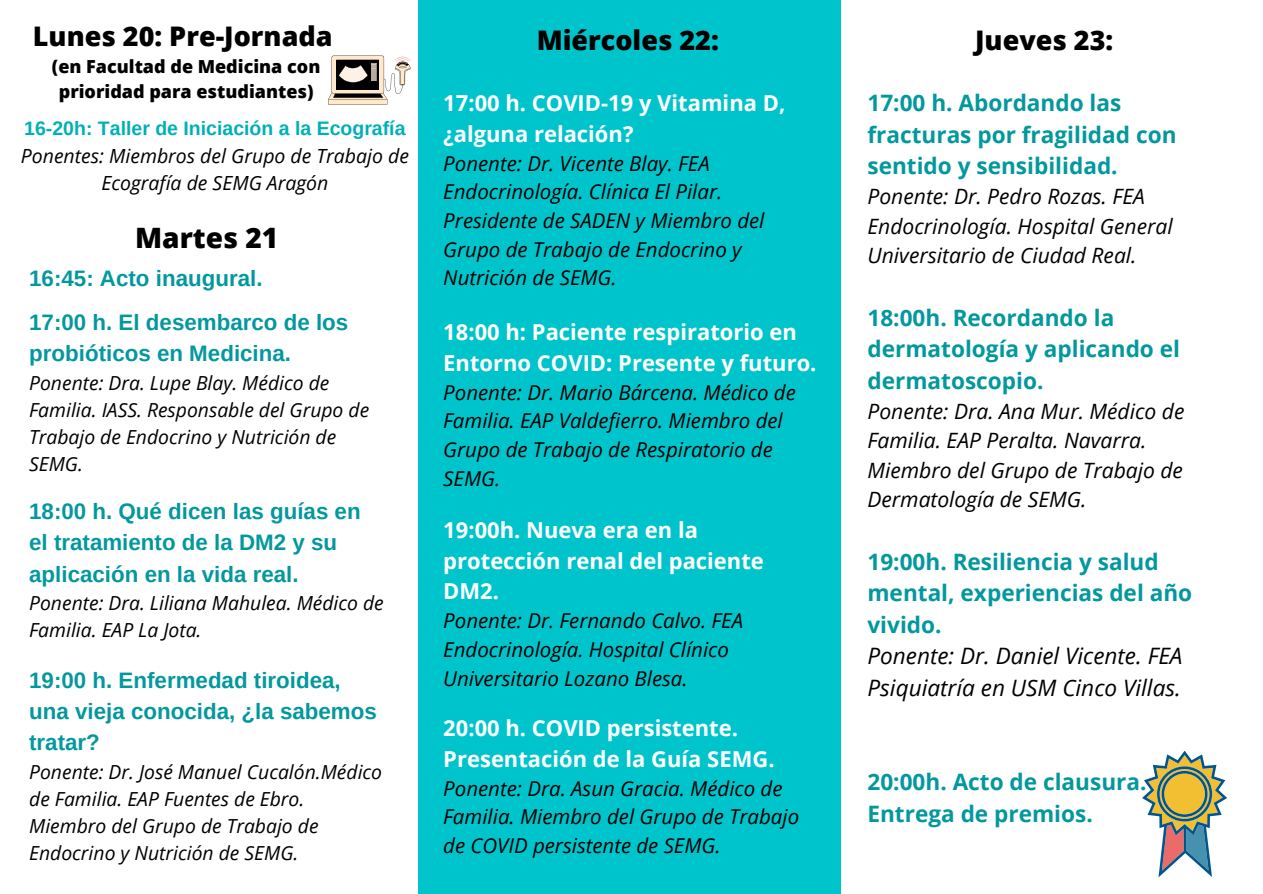
<style>
.page{position:relative;width:1263px;height:894px;background:#fff}
.page>*{position:absolute;margin:0;border:0;box-sizing:border-box;transform-origin:0 0}
.t1{font:800 28.05px "Open Sans";color:#000}
.t2{font:800 27px "Open Sans";color:#000}
.t3{font:700 22.65px/31.5px "Open Sans";color:#03989e}
.t4{font:italic 22.65px/31.5px "Open Sans";color:#000}
.t5{font:700 22.35px/31.2px "Arimo";color:#03989e}
.t6{font:700 21.9px/30.6px "Open Sans";color:#fff}
.t7{font:italic 21.15px/29.4px "Open Sans";color:#000}
.t8{font:italic 20.55px/28.7px "Open Sans";color:#000}
.t9{font:italic 19.5px/27px "Open Sans";color:#000;text-align:center}
.t10{font:700 19.5px "Arimo";color:#00b0b7}
.t11{font:italic 19.35px/27px "Open Sans";color:#000}
.t12{font:800 18px/24.8px "Open Sans";color:#000;text-align:center}
</style>
<div class="page">
<div style="left:418px;top:0;width:423px;height:893px;background:#00c4cc"></div>
<svg style="left:328px;top:55px;width:82px;height:50px"></svg>
<svg style="left:1142px;top:750px;width:85px;height:127px"></svg>
<p class="t2" style="left:33px;top:17px;width:301px">Lunes 20: Pre-Jornada</p>
<p class="t2" style="left:975px;top:21px;width:140px">Jueves 23:</p>
<p class="t12" style="left:52px;top:54px;width:270px">(en Facultad de Medicina con prioridad para estudiantes)</p>
<p class="t10" style="left:24px;top:117px;width:383px">16-20h: Taller de Iniciación a la Ecografía</p>
<p class="t9" style="left:21px;top:142px;width:390px">Ponentes: Miembros del Grupo de Trabajo de<br>Ecografía de SEMG Aragón</p>
<p class="t2" style="left:537px;top:21px;width:184px">Miércoles 22:</p>
<p class="t3" style="left:867px;top:87px;width:311px">17:00 h. Abordando las fracturas por fragilidad con sentido y sensibilidad.</p>
<p class="t7" style="left:867px;top:181px;width:307px">Ponente: Dr. Pedro Rozas. FEA<br>Endocrinología. Hospital General<br>Universitario de Ciudad Real.</p>
<p class="t6" style="left:443px;top:87px;width:344px">17:00 h. COVID-19 y Vitamina D, ¿alguna relación?</p>
<p class="t8" style="left:443px;top:148px;width:323px">Ponente: Dr. Vicente Blay. FEA<br>Endocrinología. Clínica El Pilar.<br>Presidente de SADEN y Miembro del<br>Grupo de Trabajo de Endocrino y<br>Nutrición de SEMG.</p>
<p class="t6" style="left:443px;top:316px;width:375px">18:00 h: Paciente respiratorio en<br>Entorno COVID: Presente y futuro.</p>
<p class="t8" style="left:443px;top:377px;width:354px">Ponente: Dr. Mario Bárcena. Médico de<br>Familia. EAP Valdefierro. Miembro del<br>Grupo de Trabajo de Respiratorio de<br>SEMG.</p>
<p class="t6" style="left:443px;top:514px;width:322px">19:00h. Nueva era en la protección renal del paciente<br>DM2.</p>
<p class="t8" style="left:443px;top:606px;width:301px">Ponente: Dr. Fernando Calvo. FEA<br>Endocrinología. Hospital Clínico<br>Universitario Lozano Blesa.</p>
<p class="t6" style="left:443px;top:712px;width:333px">20:00 h. COVID persistente.<br>Presentación de la Guía SEMG.</p>
<p class="t8" style="left:443px;top:773px;width:357px">Ponente: Dra. Asun Gracia. Médico de<br>Familia. Miembro del Grupo de Trabajo de COVID persistente de SEMG.</p>
<p class="t1" style="left:135px;top:218px;width:145px">Martes 21</p>
<p class="t5" style="left:29px;top:263px;width:235px">16:45: Acto inaugural.</p>
<p class="t5" style="left:29px;top:306px;width:321px">17:00 h. El desembarco de los probióticos en Medicina.</p>
<p class="t11" style="left:29px;top:369px;width:342px">Ponente: Dra. Lupe Blay. Médico de<br>Familia. IASS. Responsable del Grupo de<br>Trabajo de Endocrino y Nutrición de<br>SEMG.</p>
<p class="t5" style="left:29px;top:495px;width:333px">18:00 h. Qué dicen las guías en el tratamiento de la DM2 y su aplicación en la vida real.</p>
<p class="t11" style="left:29px;top:589px;width:356px">Ponente: Dra. Liliana Mahulea. Médico de<br>Familia. EAP La Jota.</p>
<p class="t5" style="left:29px;top:664px;width:349px">19:00 h. Enfermedad tiroidea, una vieja conocida, ¿la sabemos tratar?</p>
<p class="t11" style="left:29px;top:757px;width:354px">Ponente: Dr. José Manuel Cucalón.Médico de Familia. EAP Fuentes de Ebro.<br>Miembro del Grupo de Trabajo de Endocrino y Nutrición de SEMG.</p>
<p class="t3" style="left:867px;top:301px;width:314px">18:00h. Recordando la dermatología y aplicando el dermatoscopio.</p>
<p class="t7" style="left:867px;top:396px;width:319px">Ponente: Dra. Ana Mur. Médico de<br>Familia. EAP Peralta. Navarra.<br>Miembro del Grupo de Trabajo de<br>Dermatología de SEMG.</p>
<p class="t3" style="left:867px;top:545px;width:326px">19:00h. Resiliencia y salud mental, experiencias del año vivido.</p>
<p class="t4" style="left:867px;top:639px;width:316px">Ponente: Dr. Daniel Vicente. FEA<br>Psiquiatría en USM Cinco Villas.</p>
<p class="t3" style="left:867px;top:765px;width:281px">20:00h. Acto de clausura.<br>Entrega de premios.</p>
</div>
